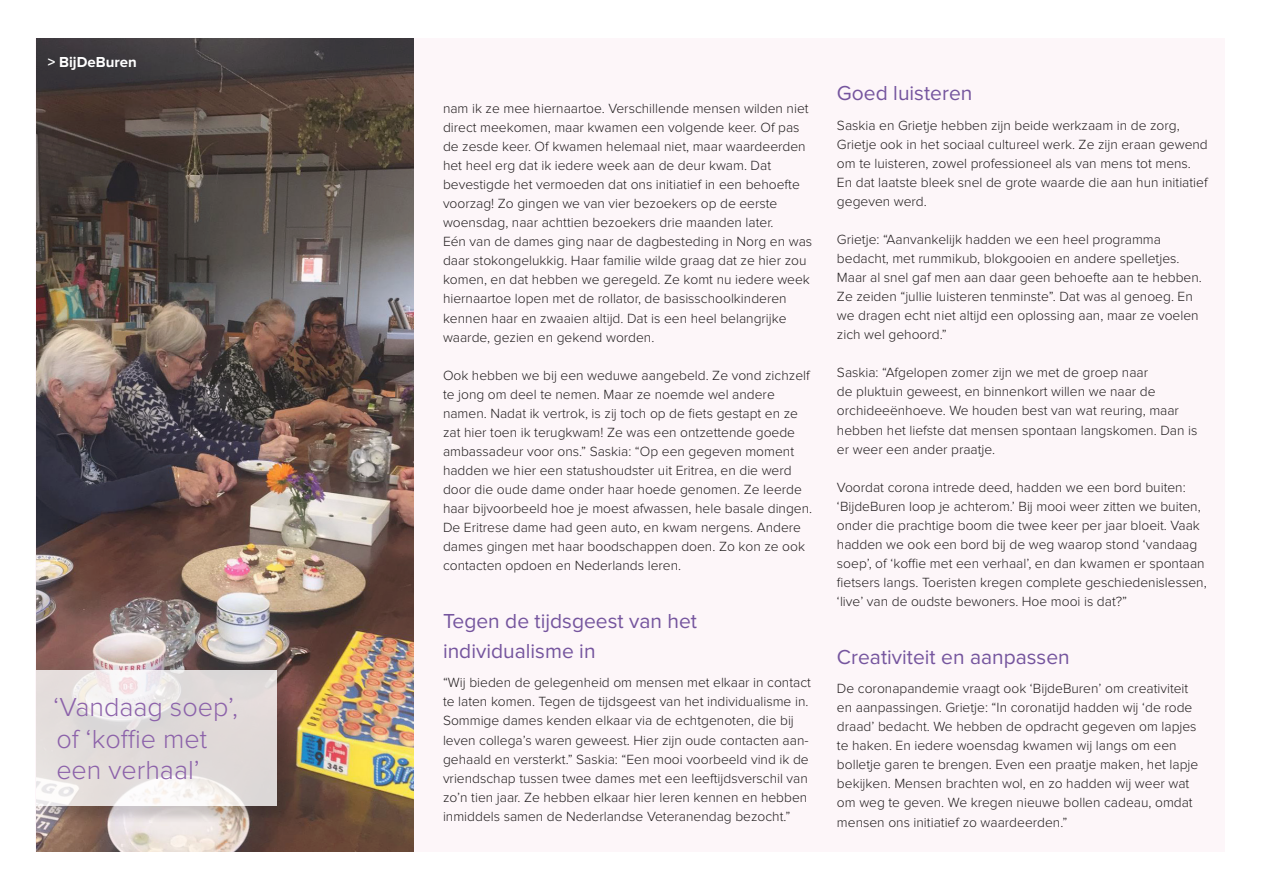
<style>
.page{position:relative;width:1263px;height:893px;background:#fff}
.page>*{position:absolute;margin:0;border:0;box-sizing:border-box;transform-origin:0 0}
.t1{font:300 27px/31.5px "Proxima Nova";color:#8c62aa}
.t2{font:21px/30px "Proxima Nova";color:#75559e}
.t3{font:700 15px "Proxima Nova";color:#fff}
.t4{font:300 13.8px/19px "Proxima Nova";color:#231f20}
</style>
<div class="page">
<div style="left:35px;top:38px;width:1190px;height:814px;background:#fdf4f8"></div>
<img style="left:37px;top:38px;width:376px;height:814px">
<div style="left:38px;top:673px;width:257px;height:151px;background:#231f20;opacity:.25"></div>
<svg style="left:36px;top:670px;width:240px;height:136px;fill:#e3dcdb"></svg>
<p class="t3" style="left:48px;top:53px;width:91px">&gt; BijDeBuren</p>
<p class="t1" style="left:54px;top:692px;width:186px">‘Vandaag soep’, of ‘koffie met</p>
<p class="t1" style="left:56px;top:755px;width:145px">een verhaal’</p>
<p class="t4" style="left:443px;top:99px;width:367px">nam ik ze mee hiernaartoe. Verschillende mensen wilden niet direct meekomen, maar kwamen een volgende keer. Of pas de zesde keer. Of kwamen helemaal niet, maar waardeerden het heel erg dat ik iedere week aan de deur kwam. Dat bevestigde het vermoeden dat ons initiatief in een behoefte voorzag! Zo gingen we van vier bezoekers op de eerste woensdag, naar achttien bezoekers drie maanden later.</p>
<p class="t4" style="left:443px;top:232px;width:371px">Eén van de dames ging naar de dagbesteding in Norg en was daar stokongelukkig. Haar familie wilde graag dat ze hier zou komen, en dat hebben we geregeld. Ze komt nu iedere week hiernaartoe lopen met de rollator, de basisschoolkinderen kennen haar en zwaaien altijd. Dat is een heel belangrijke waarde, gezien en gekend worden.</p>
<p class="t4" style="left:443px;top:366px;width:371px">Ook hebben we bij een weduwe aangebeld. Ze vond zichzelf te jong om deel te nemen. Maar ze noemde wel andere namen. Nadat ik vertrok, is zij toch op de fiets gestapt en ze zat hier toen ik terugkwam! Ze was een ontzettende goede ambassadeur voor ons.” Saskia: “Op een gegeven moment hadden we hier een statushoudster uit Eritrea, en die werd door die oude dame onder haar hoede genomen. Ze leerde haar bijvoorbeeld hoe je moest afwassen, hele basale dingen.<br>De Eritrese dame had geen auto, en kwam nergens. Andere dames gingen met haar boodschappen doen. Zo kon ze ook contacten opdoen en Nederlands leren.</p>
<p class="t2" style="left:443px;top:606px;width:256px">Tegen de tijdsgeest van het individualisme in</p>
<p class="t4" style="left:443px;top:673px;width:369px">“Wij bieden de gelegenheid om mensen met elkaar in contact te laten komen. Tegen de tijdsgeest van het individualisme in.</p>
<p class="t4" style="left:443px;top:711px;width:367px">Sommige dames kenden elkaar via de echtgenoten, die bij leven collega’s waren geweest. Hier zijn oude contacten aan&shy;gehaald en versterkt.” Saskia: “Een mooi voorbeeld vind ik de vriendschap tussen twee dames met een leeftijdsverschil van zo’n tien jaar. Ze hebben elkaar hier leren kennen en hebben inmiddels samen de Nederlandse Veteranendag bezocht.”</p>
<p class="t2" style="left:837px;top:78px;width:137px">Goed luisteren</p>
<p class="t4" style="left:837px;top:116px;width:372px">Saskia en Grietje hebben zijn beide werkzaam in de zorg, Grietje ook in het sociaal cultureel werk. Ze zijn eraan gewend om te luisteren, zowel professioneel als van mens tot mens.<br>En dat laatste bleek snel de grote waarde die aan hun initiatief gegeven werd.</p>
<p class="t4" style="left:837px;top:230px;width:366px">Grietje: “Aanvankelijk hadden we een heel programma bedacht, met rummikub, blokgooien en andere spelletjes.<br>Maar al snel gaf men aan daar geen behoefte aan te hebben.<br>Ze zeiden “jullie luisteren tenminste”. Dat was al genoeg. En we dragen echt niet altijd een oplossing aan, maar ze voelen zich wel gehoord.”</p>
<p class="t4" style="left:837px;top:363px;width:362px">Saskia: “Afgelopen zomer zijn we met de groep naar<br>de pluktuin geweest, en binnenkort willen we naar de orchideeënhoeve. We houden best van wat reuring, maar hebben het liefste dat mensen spontaan langskomen. Dan is er weer een ander praatje.</p>
<p class="t4" style="left:837px;top:478px;width:371px">Voordat corona intrede deed, hadden we een bord buiten: ‘BijdeBuren loop je achterom.’ Bij mooi weer zitten we buiten, onder die prachtige boom die twee keer per jaar bloeit. Vaak hadden we ook een bord bij de weg waarop stond ‘vandaag soep’, of ‘koffie met een verhaal’, en dan kwamen er spontaan fietsers langs. Toeristen kregen complete geschiedenislessen, ‘live’ van de oudste bewoners. Hoe mooi is dat?”</p>
<p class="t2" style="left:837px;top:642px;width:234px">Creativiteit en aanpassen</p>
<p class="t4" style="left:837px;top:679px;width:363px">De coronapandemie vraagt ook ‘BijdeBuren’ om creativiteit en aanpassingen. Grietje: “In coronatijd hadden wij ‘de rode draad’ bedacht. We hebben de opdracht gegeven om lapjes te haken. En iedere woensdag kwamen wij langs om een bolletje garen te brengen. Even een praatje maken, het lapje bekijken. Mensen brachten wol, en zo hadden wij weer wat om weg te geven. We kregen nieuwe bollen cadeau, omdat mensen ons initiatief zo waardeerden.”</p>
</div>
